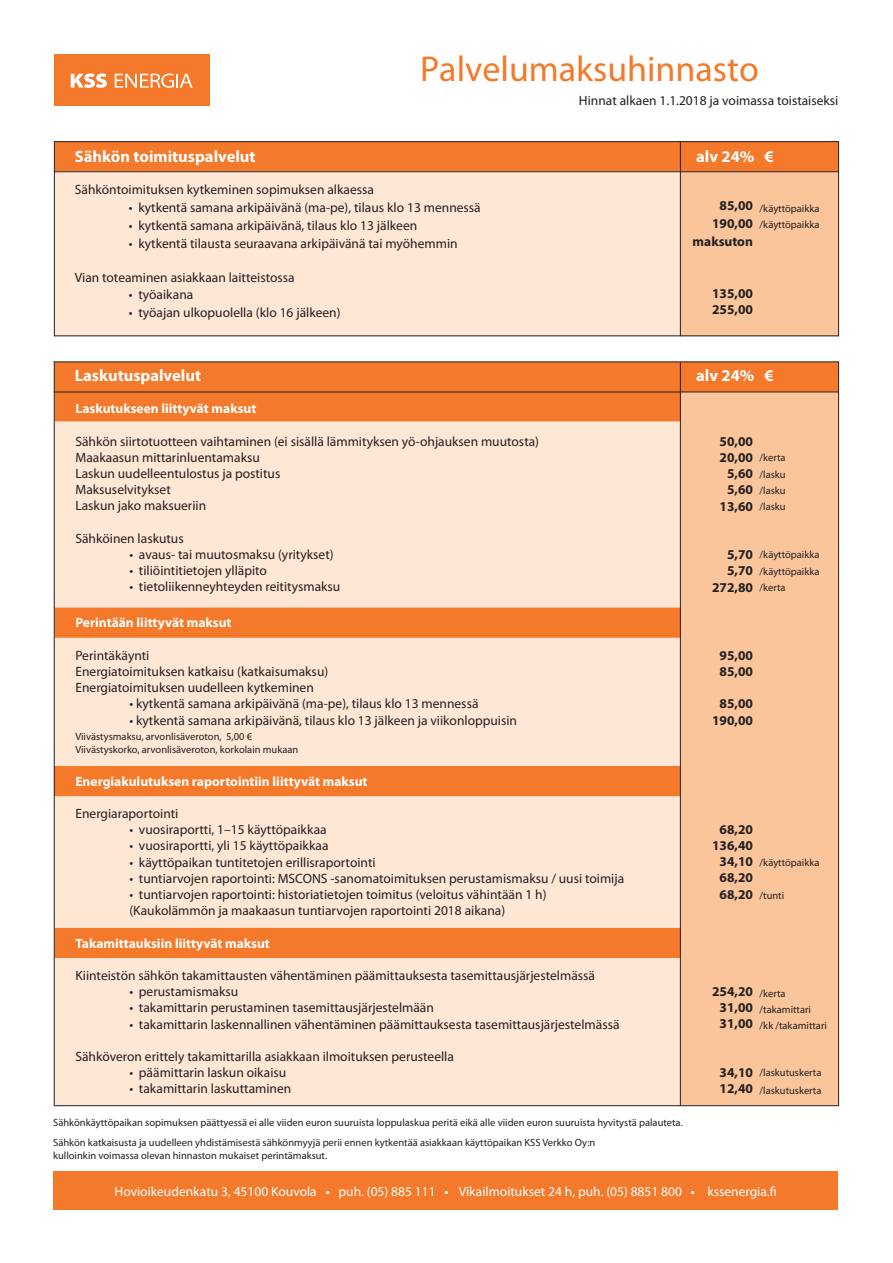
<style>
.page{position:relative;width:893px;height:1263px;background:#fff}
.page>*{position:absolute;margin:0;border:0;box-sizing:border-box;transform-origin:0 0}
.t1{font:36px "Myriad Pro";color:#f4792a}
.t2{font:700 16.5px "Myriad Pro";color:#fff}
.t3{font:13.5px/16.2px "Myriad Pro";color:#231f20}
.t4{font:700 13.5px/16.2px "Myriad Pro";color:#231f20;text-align:center}
.t5{font:700 13.5px "Myriad Pro";color:#fff}
.t6{font:13.5px "Myriad Pro";color:#fff}
.t7{font:10.5px/16.2px "Myriad Pro";color:#231f20}
.s1{font-family:"Futura LT";font-weight:700}
</style>
<div class="page">
<div style="left:681px;top:421px;width:157px;height:684px;background:#fbc59c"></div>
<div style="left:54px;top:392px;width:626px;height:713px;background:#fee7d5"></div>
<svg style="left:55px;top:142px;width:783px;height:193px;background:#fbd0b1"></svg>
<hr style="left:54px;top:141px;width:1px;height:195px;background:#231f20">
<hr style="left:54px;top:141px;width:785px;height:1px;background:#231f20">
<hr style="left:54px;top:171px;width:785px;height:1px;background:#231f20">
<hr style="left:680px;top:142px;width:1px;height:194px;background:#231f20">
<hr style="left:838px;top:141px;width:1px;height:195px;background:#231f20">
<div style="left:54px;top:54px;width:155px;height:51px;background:#f4792a"></div>
<svg style="left:71px;top:73px;width:36px;height:15px"></svg>
<svg style="left:115px;top:74px;width:78px;height:14px"></svg>
<hr style="left:54px;top:335px;width:785px;height:1px;background:#231f20">
<svg style="left:55px;top:362px;width:783px;height:59px;background:#f17f34"></svg>
<hr style="left:54px;top:361px;width:785px;height:1px;background:#231f20">
<hr style="left:54px;top:392px;width:784px;height:1px;background:#231f20">
<hr style="left:838px;top:361px;width:1px;height:745px;background:#231f20">
<hr style="left:54px;top:1105px;width:785px;height:1px;background:#231f20">
<div style="left:53px;top:1171px;width:785px;height:38px;background:#f4792a"></div>
<div style="left:55px;top:608px;width:625px;height:30px;background:#f4792a"></div>
<div style="left:55px;top:766px;width:625px;height:30px;background:#f4792a"></div>
<div style="left:55px;top:928px;width:625px;height:30px;background:#f4792a"></div>
<hr style="left:680px;top:362px;width:1px;height:743px;background:#231f20">
<hr style="left:54px;top:361px;width:1px;height:744px;background:#231f20">
<h1 class="t1" style="left:420px;top:47px;width:340px">Palvelumaksuhinnasto</h1>
<p class="t3" style="left:579px;top:92px;width:261px">Hinnat alkaen 1.1.2018 ja voimassa toistaiseksi</p>
<p class="t2" style="left:75px;top:146px;width:182px">Sähkön toimituspalvelut</p>
<p class="t2" style="left:696px;top:146px;width:79px">alv 24% €</p>
<p class="t3" style="left:75px;top:181px;width:301px">Sähköntoimituksen kytkeminen sopimuksen alkaessa</p>
<p class="t3" style="left:129px;top:199px;width:353px">• kytkentä samana arkipäivänä (ma-pe), tilaus klo 13 mennessä</p>
<p class="t3" style="left:129px;top:217px;width:290px">• kytkentä samana arkipäivänä, tilaus klo 13 jälkeen</p>
<p class="t3" style="left:129px;top:235px;width:330px">• kytkentä tilausta seuraavana arkipäivänä tai myöhemmin</p>
<p class="t3" style="left:75px;top:270px;width:221px">Vian toteaminen asiakkaan laitteistossa</p>
<p class="t3" style="left:129px;top:286px;width:66px">• työaikana</p>
<p class="t3" style="left:129px;top:304px;width:213px">• työajan ulkopuolella (klo 16 jälkeen)</p>
<p class="t4" style="left:693px;top:196px;width:62px;line-height:18px;text-align:right">85,00<br>190,00 maksuton</p>
<p class="t7" style="left:760px;top:200px;width:62px">/käyttöpaikka /käyttöpaikka</p>
<p class="t4" style="left:712px;top:285px;width:42px;text-align:left">135,00<br>255,00</p>
<p class="t2" style="left:75px;top:365px;width:128px">Laskutuspalvelut</p>
<p class="t5" style="left:75px;top:400px;width:182px">Laskutukseen liittyvät maksut</p>
<p class="t3" style="left:75px;top:433px;width:465px">Sähkön siirtotuotteen vaihtaminen (ei sisällä lämmityksen yö-ohjauksen muutosta)<br>Maakaasun mittarinluentamaksu<br>Laskun uudelleentulostus ja postitus<br>Maksuselvitykset<br>Laskun jako maksueriin</p>
<p class="t3" style="left:75px;top:530px;width:110px">Sähköinen laskutus</p>
<p class="t3" style="left:129px;top:546px;width:206px">• avaus- tai muutosmaksu (yritykset)</p>
<p class="t3" style="left:129px;top:562px;width:139px">• tiliöintitietojen ylläpito</p>
<p class="t3" style="left:129px;top:579px;width:212px">• tietoliikenneyhteyden reititysmaksu</p>
<p class="t5" style="left:75px;top:614px;width:158px">Perintään liittyvät maksut</p>
<p class="t3" style="left:75px;top:647px;width:254px">Perintäkäynti<br>Energiatoimituksen katkaisu (katkaisumaksu)<br>Energiatoimituksen uudelleen kytkeminen</p>
<p class="t3" style="left:129px;top:696px;width:351px">• kytkentä samana arkipäivänä (ma-pe), tilaus klo 13 mennessä</p>
<p class="t3" style="left:129px;top:712px;width:389px">• kytkentä samana arkipäivänä, tilaus klo 13 jälkeen ja viikonloppuisin</p>
<p class="t7" style="left:75px;top:729px;width:225px;line-height:13.5px">Viivästysmaksu, arvonlisäveroton, 5,00 €<br>Viivästyskorko, arvonlisäveroton, korkolain mukaan</p>
<p class="t5" style="left:75px;top:772px;width:294px">Energiakulutuksen raportointiin liittyvät maksut</p>
<p class="t3" style="left:75px;top:805px;width:105px">Energiaraportointi</p>
<p class="t3" style="left:129px;top:821px;width:199px">• vuosiraportti, 1–15 käyttöpaikkaa</p>
<p class="t3" style="left:129px;top:837px;width:201px">• vuosiraportti, yli 15 käyttöpaikkaa</p>
<p class="t3" style="left:129px;top:854px;width:248px">• käyttöpaikan tuntitetojen erillisraportointi</p>
<p class="t3" style="left:129px;top:870px;width:496px">• tuntiarvojen raportointi: MSCONS -sanomatoimituksen perustamismaksu / uusi toimija</p>
<p class="t3" style="left:129px;top:886px;width:419px">• tuntiarvojen raportointi: historiatietojen toimitus (veloitus vähintään 1 h) (Kaukolämmön ja maakaasun tuntiarvojen raportointi 2018 aikana)</p>
<p class="t5" style="left:75px;top:934px;width:196px">Takamittauksiin liittyvät maksut</p>
<p class="t3" style="left:75px;top:967px;width:521px">Kiinteistön sähkön takamittausten vähentäminen päämittauksesta tasemittausjärjestelmässä</p>
<p class="t3" style="left:129px;top:983px;width:110px">• perustamismaksu</p>
<p class="t3" style="left:129px;top:999px;width:306px">• takamittarin perustaminen tasemittausjärjestelmään</p>
<p class="t3" style="left:129px;top:1016px;width:492px">• takamittarin laskennallinen vähentäminen päämittauksesta tasemittausjärjestelmässä</p>
<p class="t3" style="left:75px;top:1048px;width:380px">Sähköveron erittely takamittarilla asiakkaan ilmoituksen perusteella</p>
<p class="t3" style="left:129px;top:1064px;width:158px">• päämittarin laskun oikaisu</p>
<p class="t3" style="left:129px;top:1080px;width:163px">• takamittarin laskuttaminen</p>
<p class="t7" style="left:53px;top:1112px;width:631px;line-height:20.1px">Sähkönkäyttöpaikan sopimuksen päättyessä ei alle viiden euron suuruista loppulaskua peritä eikä alle viiden euron suuruista hyvitystä palauteta.<br>Sähkön katkaisusta ja uudelleen yhdistämisestä sähkönmyyjä perii ennen kytkentää asiakkaan käyttöpaikan KSS Verkko Oy:n</p>
<p class="t7" style="left:53px;top:1147px;width:276px">kulloinkin voimassa olevan hinnaston mukaiset perintämaksut.</p>
<p class="t2" style="left:696px;top:365px;width:79px">alv 24% €</p>
<p class="t4" style="left:719px;top:433px;width:35px">50,00<br>20,00<br>5,60<br>5,60<br>13,60</p>
<p class="t4" style="left:712px;top:546px;width:42px;text-align:right">5,70<br>5,70<br>272,80</p>
<p class="t7" style="left:760px;top:450px;width:28px">/kerta</p>
<p class="t7" style="left:760px;top:466px;width:28px;text-align:justify">/lasku /lasku /lasku</p>
<p class="t7" style="left:760px;top:547px;width:62px;text-align:justify">/käyttöpaikka /käyttöpaikka /kerta</p>
<p class="t4" style="left:719px;top:647px;width:35px;text-align:left">95,00<br>85,00</p>
<p class="t4" style="left:712px;top:695px;width:42px">85,00<br>190,00</p>
<p class="t4" style="left:712px;top:821px;width:42px">68,20<br>136,40<br>34,10<br>68,20<br>68,20</p>
<p class="t7" style="left:760px;top:854px;width:62px">/käyttöpaikka</p>
<p class="t7" style="left:760px;top:887px;width:26px">/tunti</p>
<p class="t4" style="left:712px;top:983px;width:42px">254,20<br>31,00<br>31,00</p>
<p class="t4" style="left:719px;top:1064px;width:35px;text-align:left">34,10<br>12,40</p>
<p class="t7" style="left:760px;top:985px;width:69px">/kerta /takamittari /kk /takamittari</p>
<p class="t7" style="left:760px;top:1063px;width:63px;line-height:18px">/laskutuskerta /laskutuskerta</p>
<p class="t6" style="left:115px;top:1183px;width:664px">Hovioikeudenkatu 3, 45100 Kouvola <span class="s1">·</span> puh. (05) 885 111 <span class="s1">·</span> Vikailmoitukset 24 h, puh. (05) 8851 800 <span class="s1">·</span> kssenergia.fi</p>
</div>
